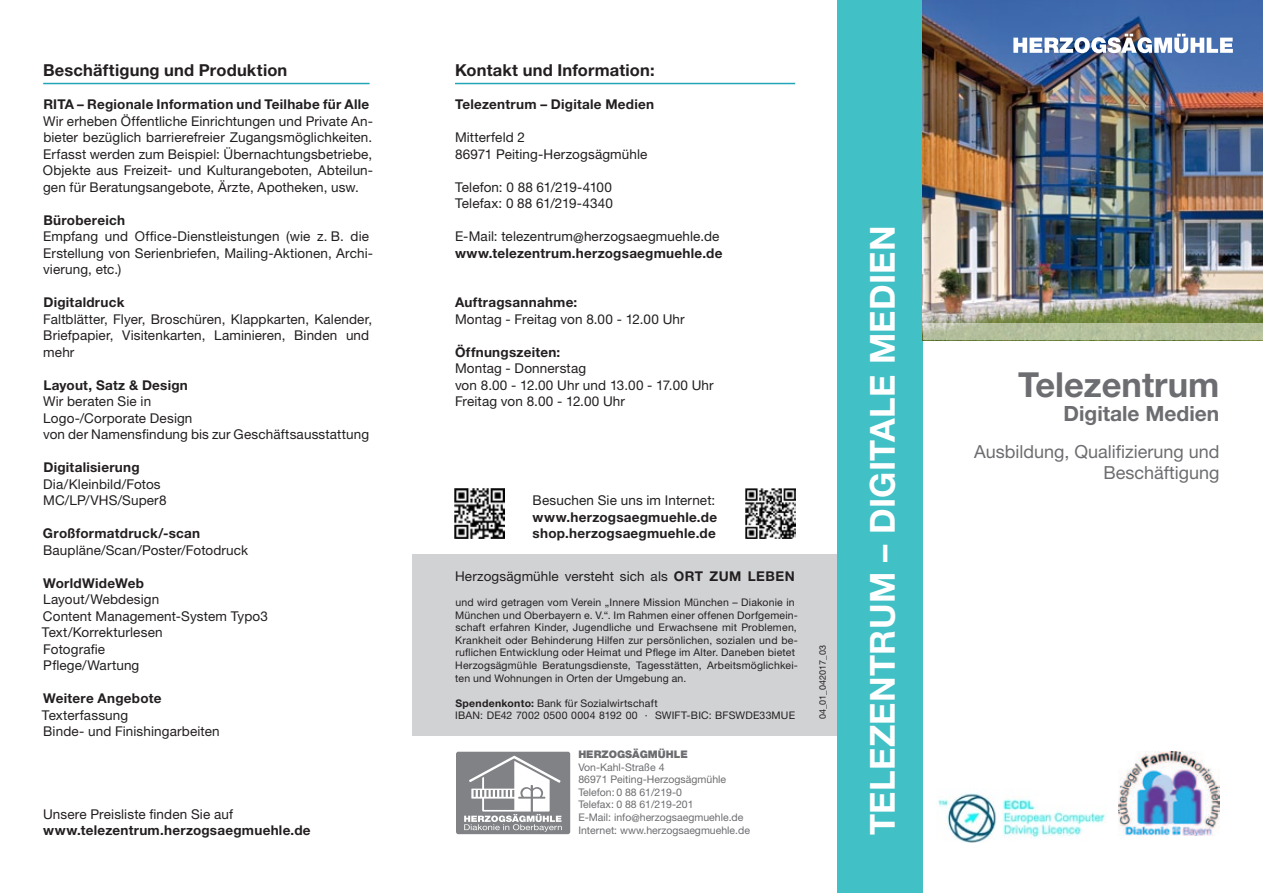
<style>
.page{position:relative;width:1263px;height:893px;background:#fff}
.page>*{position:absolute;margin:0;border:0;box-sizing:border-box;transform-origin:0 0}
.t1{font:700 34.5px "Helvetica Neue LT Std";letter-spacing:.01em;color:#fff}
.t2{font:700 34.5px "Helvetica Neue LT Std";color:#6c6d70}
.t3{font:700 21px "Helvetica Neue LT Std";color:#6c6d70}
.t4{font:18px/21px "Helvetica Neue LT Std";color:#6c6d70;text-align:right}
.Überschrift{font:700 16.5px "Helvetica Neue LT Std";letter-spacing:.01em;color:#231f20}
.grundtext_faltblatt{font:13.5px/16.5px "Helvetica Neue LT Std";letter-spacing:.01em;color:#231f20}
.grundtext_faltblatt-2{font:700 13.5px "Helvetica Neue LT Std";letter-spacing:.02em;color:#231f20}
.t5{font:10.5px/12.6px "Helvetica Neue LT Std";letter-spacing:.02em;color:#231f20}
.t6{font:10.5px "Helvetica Neue LT Std";color:#6c6d70}
.t7{font:900 10.5px "Helvetica Neue LT Std";color:#6c6d70}
.t8{font:9px "Helvetica Neue LT Std";color:#231f20}
.s1{font-weight:700}
</style>
<div class="page">
<div style="left:412px;top:555px;width:426px;height:181px;background:#d1d2d4"></div>
<div style="left:838px;top:0;width:85px;height:893px;background:#41c1c6"></div>
<hr style="left:455px;top:83px;width:340px;height:1px;background:#23a5b8">
<hr style="left:43px;top:83px;width:327px;height:1px;background:#23a5b8">
<img style="left:938px;top:793px;width:169px;height:50px">
<svg style="left:456px;top:752px;width:114px;height:82px"></svg>
<img style="left:1118px;top:752px;width:101px;height:84px">
<img style="left:454px;top:489px;width:50px;height:50px">
<img style="left:746px;top:489px;width:49px;height:50px">
<img style="left:923px;top:0;width:340px;height:323px">
<img style="left:1013px;top:34px;width:220px;height:19px">
<div style="left:923px;top:323px;width:340px;height:17px;background:#b5c19d"></div>
<p class="Überschrift" style="left:43px;top:60px;width:246px">Beschäftigung und Produktion</p>
<p class="grundtext_faltblatt-2" style="left:43px;top:96px;width:327px">RITA – Regionale Information und Teilhabe für Alle</p>
<p class="grundtext_faltblatt" style="left:43px;top:112px;width:332px;text-align:justify">Wir erheben Öffentliche Einrichtungen und Private An&shy;bieter bezüglich barrierefreier Zugangsmöglichkeiten.<br>Erfasst werden zum Beispiel: Übernachtungsbetriebe, Objekte aus Freizeit- und Kulturangeboten, Abteilun&shy;gen für Beratungsangebote, Ärzte, Apotheken, usw.</p>
<p class="grundtext_faltblatt-2" style="left:43px;top:211px;width:83px">Bürobereich</p>
<p class="grundtext_faltblatt" style="left:43px;top:228px;width:332px">Empfang und Office-Dienstleistungen (wie z. B. die<br>Erstellung von Serienbriefen, Mailing-Aktionen, Archi&shy;vierung, etc.)</p>
<p class="grundtext_faltblatt-2" style="left:43px;top:294px;width:83px">Digitaldruck</p>
<p class="grundtext_faltblatt" style="left:43px;top:310px;width:330px">Faltblätter, Flyer, Broschüren, Klappkarten, Kalender,<br>Briefpapier, Visitenkarten, Laminieren, Binden und mehr</p>
<p class="grundtext_faltblatt-2" style="left:43px;top:376px;width:146px">Layout, Satz &amp; Design</p>
<p class="grundtext_faltblatt" style="left:43px;top:393px;width:110px">Wir beraten Sie in</p>
<p class="grundtext_faltblatt" style="left:43px;top:409px;width:151px">Logo-/Corporate Design</p>
<p class="grundtext_faltblatt" style="left:43px;top:426px;width:328px">von der Namensfindung bis zur Geschäftsausstattung</p>
<p class="grundtext_faltblatt-2" style="left:43px;top:459px;width:98px">Digitalisierung</p>
<p class="grundtext_faltblatt" style="left:43px;top:475px;width:119px">Dia/Kleinbild/Fotos</p>
<p class="grundtext_faltblatt" style="left:43px;top:492px;width:125px">MC/LP/VHS/Super8</p>
<p class="grundtext_faltblatt-2" style="left:43px;top:525px;width:159px">Großformatdruck/-scan</p>
<p class="grundtext_faltblatt" style="left:43px;top:541px;width:207px">Baupläne/Scan/Poster/Fotodruck</p>
<p class="grundtext_faltblatt-2" style="left:43px;top:574px;width:102px">WorldWideWeb</p>
<p class="grundtext_faltblatt" style="left:43px;top:591px;width:117px">Layout/Webdesign</p>
<p class="grundtext_faltblatt" style="left:43px;top:607px;width:227px">Content Management-System Typo3</p>
<p class="grundtext_faltblatt" style="left:42px;top:624px;width:122px">Text/Korrekturlesen</p>
<p class="grundtext_faltblatt" style="left:43px;top:640px;width:63px">Fotografie</p>
<p class="grundtext_faltblatt" style="left:43px;top:657px;width:98px">Pflege/Wartung</p>
<p class="grundtext_faltblatt-2" style="left:43px;top:690px;width:120px">Weitere Angebote</p>
<p class="grundtext_faltblatt" style="left:42px;top:706px;width:88px">Texterfassung</p>
<p class="grundtext_faltblatt" style="left:43px;top:723px;width:178px">Binde- und Finishingarbeiten</p>
<p class="grundtext_faltblatt" style="left:43px;top:805px;width:191px">Unsere Preisliste finden Sie auf</p>
<p class="grundtext_faltblatt-2" style="left:43px;top:822px;width:269px">www.telezentrum.herzogsaegmuehle.de</p>
<p class="Überschrift" style="left:455px;top:60px;width:201px">Kontakt und Information:</p>
<p class="grundtext_faltblatt-2" style="left:455px;top:96px;width:201px">Telezentrum – Digitale Medien</p>
<p class="grundtext_faltblatt" style="left:455px;top:129px;width:72px">Mitterfeld 2</p>
<p class="grundtext_faltblatt" style="left:455px;top:145px;width:194px">86971 Peiting-Herzogsägmühle</p>
<p class="grundtext_faltblatt" style="left:455px;top:178px;width:158px">Telefon: 0 88 61/219-4100</p>
<p class="grundtext_faltblatt" style="left:455px;top:195px;width:160px">Telefax: 0 88 61/219-4340</p>
<p class="grundtext_faltblatt" style="left:455px;top:228px;width:266px">E-Mail: telezentrum@herzogsaegmuehle.de</p>
<p class="grundtext_faltblatt-2" style="left:455px;top:244px;width:269px">www.telezentrum.herzogsaegmuehle.de</p>
<p class="grundtext_faltblatt-2" style="left:455px;top:294px;width:124px">Auftragsannahme:</p>
<p class="grundtext_faltblatt" style="left:455px;top:310px;width:231px">Montag - Freitag von 8.00 - 12.00 Uhr</p>
<p class="grundtext_faltblatt-2" style="left:455px;top:343px;width:107px">Öffnungszeiten:</p>
<p class="grundtext_faltblatt" style="left:455px;top:360px;width:133px">Montag - Donnerstag</p>
<p class="grundtext_faltblatt" style="left:455px;top:376px;width:260px">von 8.00 - 12.00 Uhr und 13.00 - 17.00 Uhr</p>
<p class="grundtext_faltblatt" style="left:455px;top:393px;width:172px">Freitag von 8.00 - 12.00 Uhr</p>
<p class="grundtext_faltblatt" style="left:533px;top:492px;width:184px">Besuchen Sie uns im Internet:</p>
<p class="grundtext_faltblatt-2" style="left:533px;top:508px;width:186px">www.herzogsaegmuehle.de</p>
<p class="grundtext_faltblatt-2" style="left:533px;top:525px;width:185px">shop.herzogsaegmuehle.de</p>
<p class="grundtext_faltblatt" style="left:455px;top:568px;width:341px">Herzogsägmühle versteht sich als <span class="s1">ORT ZUM LEBEN</span></p>
<p class="t5" style="left:455px;top:596px;width:344px">und wird getragen vom Verein „Innere Mission München – Diakonie in München und Oberbayern e. V.“. Im Rahmen einer offenen Dorfgemein&shy;schaft erfahren Kinder, Jugendliche und Erwachsene mit Problemen, Krankheit oder Behinderung Hilfen zur persönlichen, sozialen und be&shy;ruflichen Entwicklung oder Heimat und Pflege im Alter. Daneben bietet Herzogsägmühle Beratungsdienste, Tagesstätten, Arbeitsmöglichkei&shy;ten und Wohnungen in Orten der Umgebung an.</p>
<p class="t5" style="left:455px;top:697px;width:204px"><span class="s1">Spendenkonto:</span> Bank für Sozialwirtschaft</p>
<p class="t5" style="left:455px;top:709px;width:341px">IBAN: DE42 7002 0500 0004 8192 00 · SWIFT-BIC: BFSWDE33MUE</p>
<p class="t7" style="left:578px;top:748px;width:111px">HERZOGSÄGMÜHLE</p>
<p class="t6" style="left:578px;top:761px;width:88px">Von-Kahl-Straße 4</p>
<p class="t6" style="left:578px;top:773px;width:149px">86971 Peiting-Herzogsägmühle</p>
<p class="t6" style="left:578px;top:786px;width:105px">Telefon: 0 88 61/219-0</p>
<p class="t6" style="left:578px;top:798px;width:117px">Telefax: 0 88 61/219-201</p>
<p class="t6" style="left:578px;top:811px;width:167px">E-Mail: info@herzogsaegmuehle.de</p>
<p class="t6" style="left:578px;top:824px;width:173px">Internet: www.herzogsaegmuehle.de</p>
<p class="t8" style="left:817px;top:719px;width:75px;rotate:-90deg">04_01_042017_03</p>
<p class="t1" style="left:861px;top:835px;width:611px;rotate:-90deg">TELEZENTRUM – DIGITALE MEDIEN</p>
<p class="t2" style="left:1018px;top:363px;width:203px">Telezentrum</p>
<p class="t3" style="left:1063px;top:400px;width:157px">Digitale Medien</p>
<p class="t4" style="left:974px;top:441px;width:247px">Ausbildung, Qualifizierung und<br>Beschäftigung</p>
</div>
